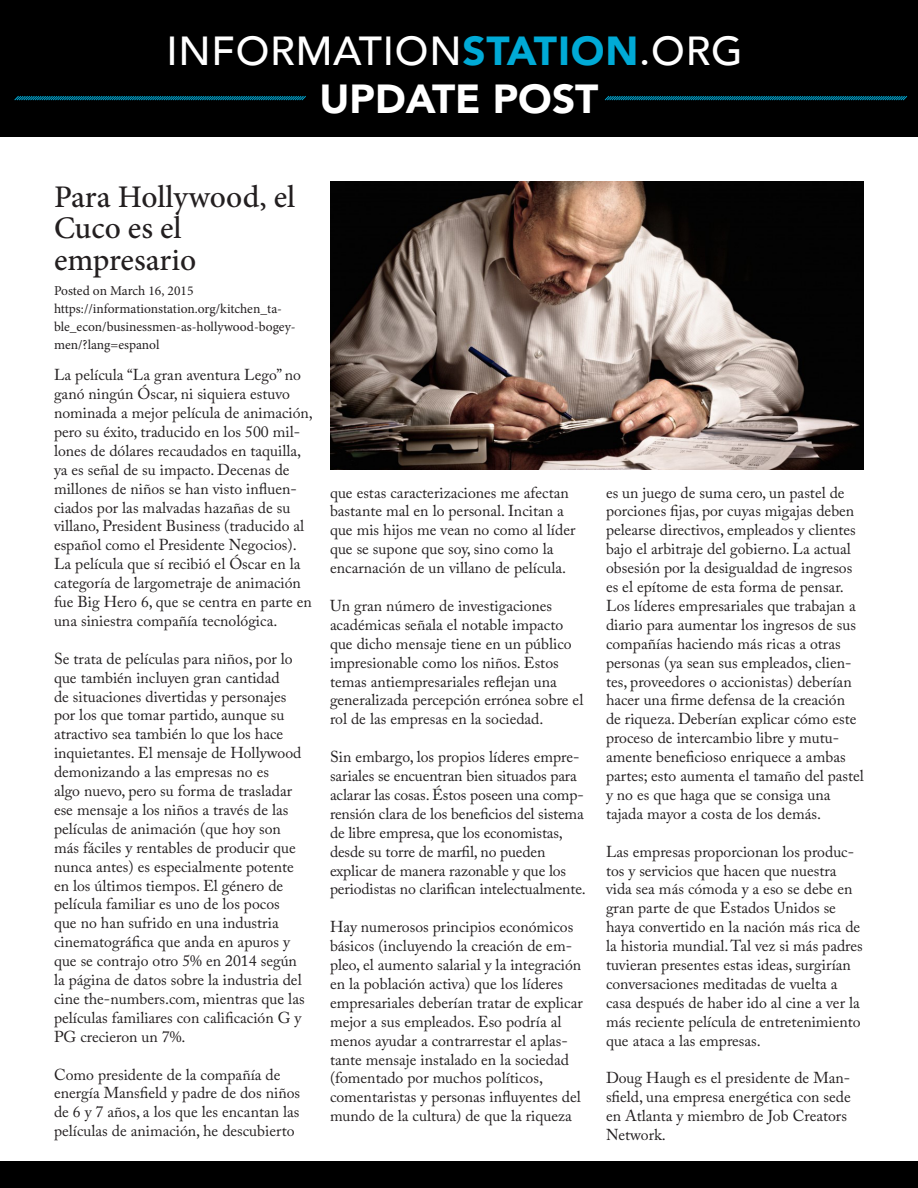
<style>
.page{position:relative;width:918px;height:1188px;background:#fff}
.page>*{position:absolute;margin:0;border:0;box-sizing:border-box;transform-origin:0 0}
.t1{font:500 40.5px "Avenir";letter-spacing:.02em;color:#fff}
.t2{font:900 40.5px "Avenir";color:#fff}
.t3{font:500 31.5px/31.5px "Minion Pro";color:#231f20}
.t4{font:15.75px/18.9px "Adobe Caslon Pro";color:#231f20}
.t5{font:13.5px/18px "Minion Pro";letter-spacing:-.005em;color:#231f20}
.s1{font-weight:900;color:#00aad6}
</style>
<div class="page">
<div style="left:0;top:0;width:918px;height:137px;background:#000"></div>
<svg style="left:14px;top:96px;width:292px;height:5px"></svg>
<svg style="left:604px;top:96px;width:304px;height:5px"></svg>
<div style="left:0;top:1161px;width:918px;height:27px;background:#000"></div>
<img style="left:330px;top:182px;width:533px;height:288px">
<p class="t1" style="left:166px;top:16px;width:578px">INFORMATION<span class="s1">STATION</span>.ORG</p>
<p class="t2" style="left:319px;top:64px;width:281px">UPDATE POST</p>
<p class="t3" style="left:54px;top:181px;width:243px">Para Hollywood, el<br>Cuco es el</p>
<p class="t3" style="left:54px;top:244px;width:144px">empresario</p>
<p class="t5" style="left:54px;top:282px;width:141px">Posted on March 16, 2015</p>
<p class="t5" style="left:54px;top:300px;width:243px">https://informationstation.org/kitchen_ta&shy;ble_econ/businessmen-as-hollywood-bogey&shy;men/?lang=espanol</p>
<p class="t4" style="left:54px;top:365px;width:260px">La película “La gran aventura Lego” no ganó ningún Óscar, ni siquiera estuvo nominada a mejor película de animación, pero su éxito, traducido en los 500 mil&shy;lones de dólares recaudados en taquilla, ya es señal de su impacto. Decenas de millones de niños se han visto influen&shy;ciados por las malvadas hazañas de su villano, President Business (traducido al español como el Presidente Negocios).<br>La película que sí recibió el Óscar en la categoría de largometraje de animación fue Big Hero 6, que se centra en parte en una siniestra compañía tecnológica.</p>
<p class="t4" style="left:54px;top:649px;width:252px">Se trata de películas para niños, por lo que también incluyen gran cantidad<br>de situaciones divertidas y personajes por los que tomar partido, aunque su atractivo sea también lo que los hace inquietantes. El mensaje de Hollywood demonizando a las empresas no es<br>algo nuevo, pero su forma de trasladar ese mensaje a los niños a través de las películas de animación (que hoy son más fáciles y rentables de producir que nunca antes) es especialmente potente en los últimos tiempos. El género de película familiar es uno de los pocos que no han sufrido en una industria cinematográfica que anda en apuros y que se contrajo otro 5% en 2014 según la página de datos sobre la industria del cine the-numbers.com, mientras que las películas familiares con calificación G y PG crecieron un 7%.</p>
<p class="t4" style="left:54px;top:1065px;width:248px">Como presidente de la compañía de energía Mansfield y padre de dos niños de 6 y 7 años, a los que les encantan las películas de animación, he descubierto</p>
<p class="t4" style="left:330px;top:483px;width:247px">que estas caracterizaciones me afectan bastante mal en lo personal. Incitan a que mis hijos me vean no como al líder que se supone que soy, sino como la encarnación de un villano de película.</p>
<p class="t4" style="left:330px;top:596px;width:255px">Un gran número de investigaciones académicas señala el notable impacto que dicho mensaje tiene en un público impresionable como los niños. Estos temas antiempresariales reflejan una generalizada percepción errónea sobre el rol de las empresas en la sociedad.</p>
<p class="t4" style="left:330px;top:747px;width:257px">Sin embargo, los propios líderes empre&shy;sariales se encuentran bien situados para aclarar las cosas. Éstos poseen una comp&shy;rensión clara de los beneficios del sistema de libre empresa, que los economistas, desde su torre de marfil, no pueden explicar de manera razonable y que los periodistas no clarifican intelectualmente.</p>
<p class="t4" style="left:330px;top:917px;width:254px">Hay numerosos principios económicos básicos (incluyendo la creación de em&shy;pleo, el aumento salarial y la integración en la población activa) que los líderes empresariales deberían tratar de explicar mejor a sus empleados. Eso podría al menos ayudar a contrarrestar el aplas&shy;tante mensaje instalado en la sociedad (fomentado por muchos políticos, comentaristas y personas influyentes del mundo de la cultura) de que la riqueza</p>
<p class="t4" style="left:606px;top:483px;width:251px">es un juego de suma cero, un pastel de porciones fijas, por cuyas migajas deben pelearse directivos, empleados y clientes bajo el arbitraje del gobierno. La actual obsesión por la desigualdad de ingresos es el epítome de esta forma de pensar.</p>
<p class="t4" style="left:606px;top:596px;width:259px">Los líderes empresariales que trabajan a diario para aumentar los ingresos de sus compañías haciendo más ricas a otras personas (ya sean sus empleados, clien&shy;tes, proveedores o accionistas) deberían hacer una firme defensa de la creación<br>de riqueza. Deberían explicar cómo este proceso de intercambio libre y mutu&shy;amente beneficioso enriquece a ambas partes; esto aumenta el tamaño del pastel y no es que haga que se consiga una tajada mayor a costa de los demás.</p>
<p class="t4" style="left:606px;top:842px;width:258px">Las empresas proporcionan los produc&shy;tos y servicios que hacen que nuestra vida sea más cómoda y a eso se debe en gran parte de que Estados Unidos se haya convertido en la nación más rica de la historia mundial. Tal vez si más padres tuvieran presentes estas ideas, surgirían conversaciones meditadas de vuelta a casa después de haber ido al cine a ver la más reciente película de entretenimiento que ataca a las empresas.</p>
<p class="t4" style="left:606px;top:1069px;width:246px">Doug Haugh es el presidente de Man&shy;sfield, una empresa energética con sede en Atlanta y miembro de Job Creators<br>Network.</p>
</div>
